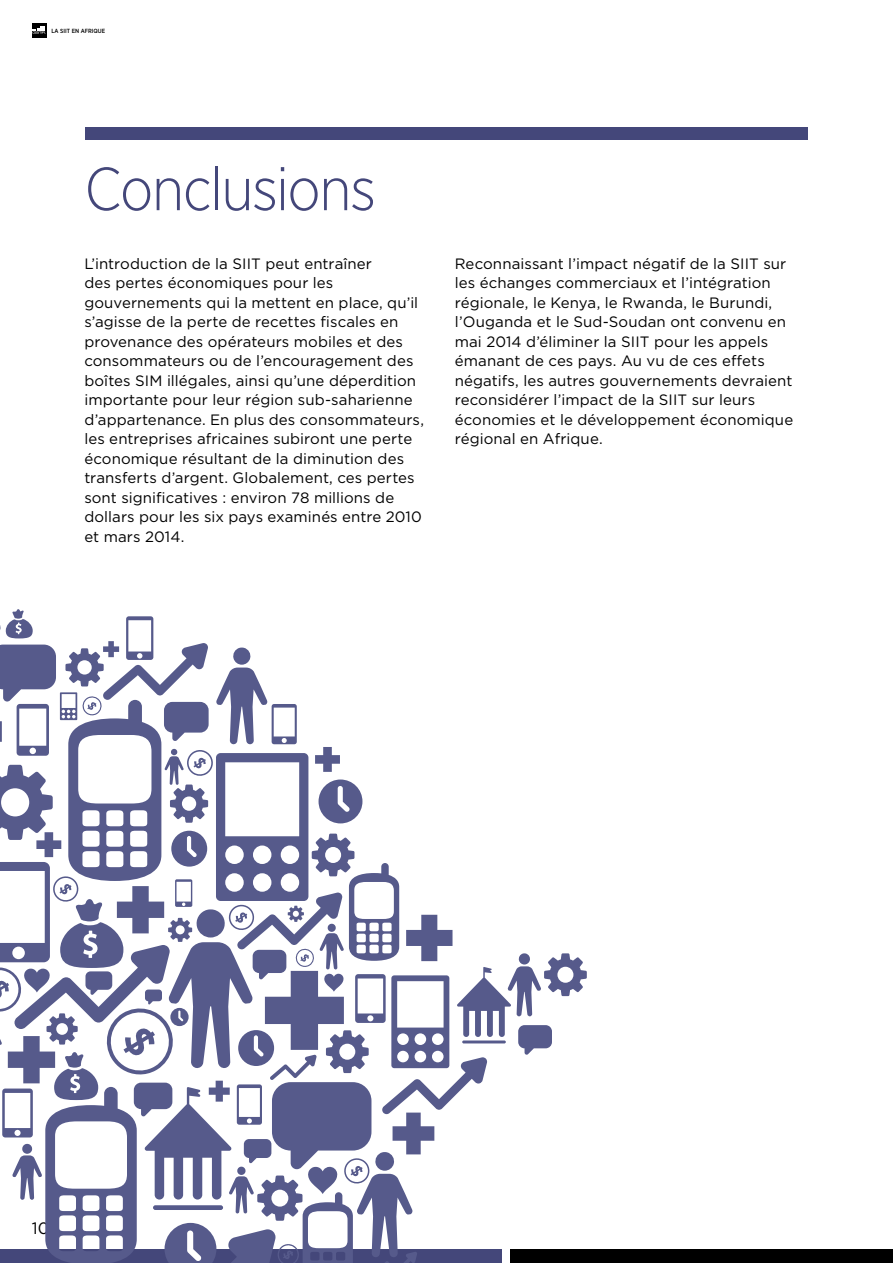
<style>
.page{position:relative;width:893px;height:1263px;background:#fff}
.page>*{position:absolute;margin:0;border:0;box-sizing:border-box;transform-origin:0 0}
.t1{font:300 60.75px "Gotham Narrow";letter-spacing:-.025em;color:#44477a}
.t2{font:16.5px "Gotham";color:#000}
.t3{font:15px/19.5px "Gotham";letter-spacing:.005em;color:#000}
.t4{font:500 6px "Gotham Narrow";color:#000}
</style>
<div class="page">
<div style="left:510px;top:1249px;width:383px;height:14px;background:#000"></div>
<div style="left:32px;top:23px;width:14px;height:15px;background:#000"></div>
<svg style="left:33px;top:26px;width:13px;height:8px"></svg>
<div style="left:85px;top:128px;width:723px;height:12px;background:#44477a"></div>
<hr style="left:892px;top:0;width:1px;height:1263px;background:#44477a">
<svg style="left:0;top:609px;width:587px;height:654px"></svg>
<p class="t4" style="left:52px;top:27px;width:55px">LA SIIT EN AFRIQUE</p>
<h1 class="t1" style="left:84px;top:152px;width:293px">Conclusions</h1>
<p class="t3" style="left:84px;top:253px;width:341px">L’introduction de la SIIT peut entraîner<br>des pertes économiques pour les gouvernements qui la mettent en place, qu’il s’agisse de la perte de recettes fiscales en provenance des opérateurs mobiles et des consommateurs ou de l’encouragement des boîtes SIM illégales, ainsi qu’une déperdition importante pour leur région sub-saharienne d’appartenance. En plus des consommateurs, les entreprises africaines subiront une perte économique résultant de la diminution des transferts d’argent. Globalement, ces pertes sont significatives : environ 78 millions de dollars pour les six pays examinés entre 2010 et mars 2014.</p>
<p class="t3" style="left:455px;top:253px;width:340px">Reconnaissant l’impact négatif de la SIIT sur les échanges commerciaux et l’intégration régionale, le Kenya, le Rwanda, le Burundi, l’Ouganda et le Sud-Soudan ont convenu en mai 2014 d’éliminer la SIIT pour les appels émanant de ces pays. Au vu de ces effets négatifs, les autres gouvernements devraient reconsidérer l’impact de la SIIT sur leurs économies et le développement économique régional en Afrique.</p>
<p class="t2" style="left:32px;top:1217px;width:19px">10</p>
</div>
